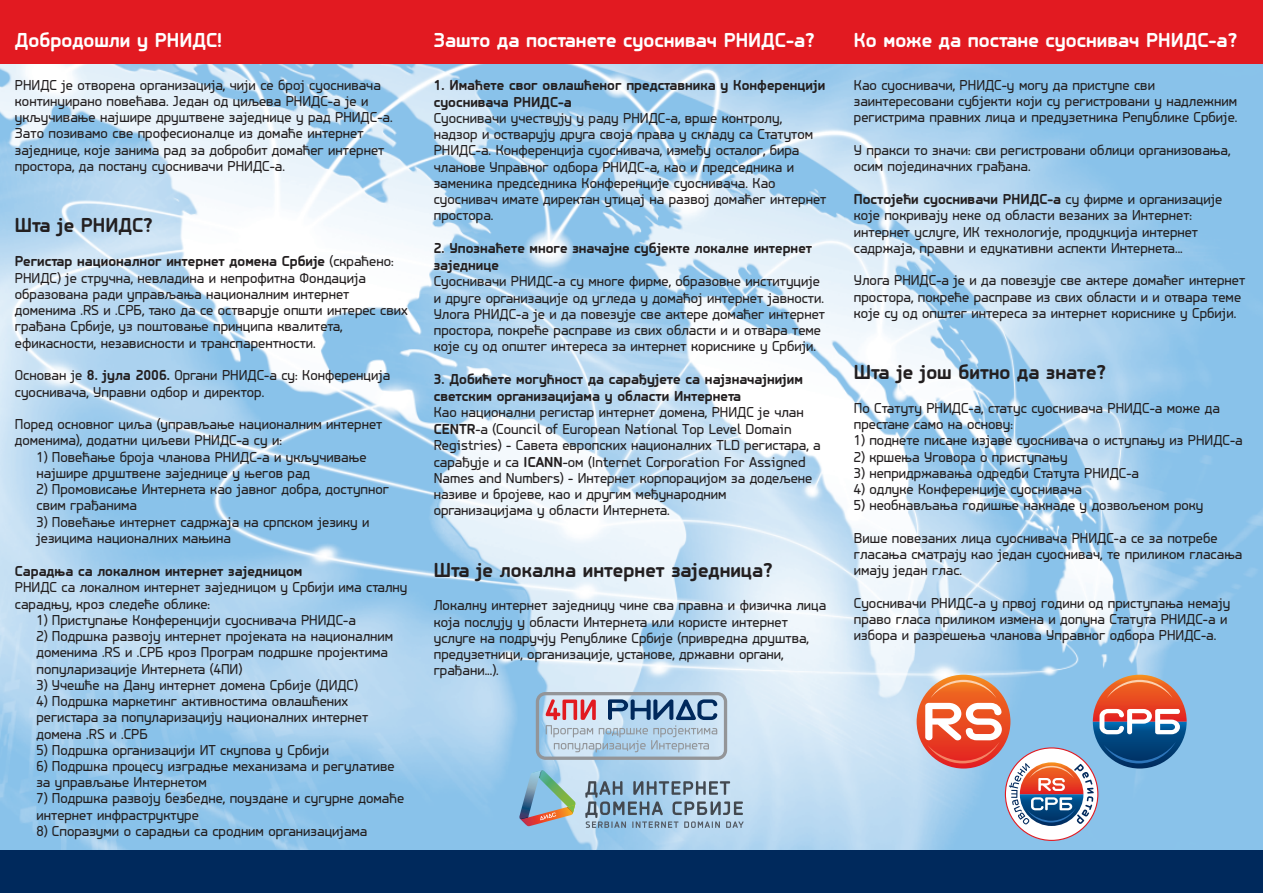
<style>
.page{position:relative;width:1263px;height:893px;background:#fff}
.page>*{position:absolute;margin:0;border:0;box-sizing:border-box;transform-origin:0 0}
.t1{font:700 21px "PF Isotext Pro";color:#fff}
.t2{font:700 21px "PF Isotext Pro";color:#231f20}
.t3{font:15px/16.2px "PF Isotext Pro";color:#231f20}
.t4{font:700 15px/16.5px "PF Isotext Pro";color:#231f20}
.s1{font-weight:700}
</style>
<div class="page">
<img style="left:0;top:64px;width:1263px;height:786px">
<div style="left:842px;top:0;width:421px;height:64px;background:#e21a21"></div>
<div style="left:842px;top:850px;width:421px;height:43px;background:#00295c"></div>
<div style="left:419px;top:0;width:425px;height:64px;background:#e21a21"></div>
<div style="left:0;top:0;width:421px;height:64px;background:#e21a21"></div>
<div style="left:0;top:850px;width:421px;height:43px;background:#00295c"></div>
<div style="left:419px;top:850px;width:425px;height:43px;background:#00295c"></div>
<svg style="left:916px;top:675px;width:94px;height:93px"></svg>
<svg style="left:585px;top:781px;width:158px;height:47px;background:#92adc2"></svg>
<svg style="left:519px;top:770px;width:57px;height:56px;background:#98b0b8"></svg>
<svg style="left:536px;top:692px;width:191px;height:68px;background:#abbacd"></svg>
<svg style="left:925px;top:675px;width:262px;height:166px;background:#a3a4b6"></svg>
<h1 class="t1" style="left:15px;top:31px;width:209px">Добродошли у РНИДС!</h1>
<p class="t3" style="left:15px;top:78px;width:379px">РНИДС је отворена организација, чији се број суоснивача континуирано повећава. Један од циљева РНИДС-а је и укључивање најшире друштвене заједнице у рад РНИДС-а.<br>Зато позивамо све професионалце из домаће интернет заједнице, које занима рад за добробит домаћег интернет простора, да постану суоснивачи РНИДС-а.</p>
<h1 class="t2" style="left:15px;top:216px;width:140px">Шта је РНИДС?</h1>
<p class="t3" style="left:15px;top:254px;width:394px"><span class="s1">Регистар националног интернет домена Србије</span> (скраћено:<br>РНИДС) је стручна, невладина и непрофитна Фондација образована ради управљања националним интернет доменима .RS и .СРБ, тако да се остварује општи интерес свих грађана Србије, уз поштовање принципа квалитета, ефикасности, независности и транспарентности.</p>
<p class="t3" style="left:15px;top:368px;width:377px">Основан је <span class="s1">8. јула 2006.</span> Органи РНИДС-а су: Конференција суоснивача, Управни одбор и директор.</p>
<p class="t3" style="left:15px;top:417px;width:369px">Поред основног циља (управљање националним интернет доменима), додатни циљеви РНИДС-а су и:</p>
<p class="t3" style="left:36px;top:450px;width:332px">1) Повећање броја чланова РНИДС-а и укључивање најшире друштвене заједнице у његов рад</p>
<p class="t3" style="left:36px;top:482px;width:354px">2) Промовисање Интернета као јавног добра, доступног свим грађанима</p>
<p class="t3" style="left:36px;top:515px;width:335px">3) Повећање интернет садржаја на српском језику и језицима националних мањина</p>
<p class="t4" style="left:15px;top:564px;width:289px">Сарадња са локалном интернет заједницом</p>
<p class="t3" style="left:15px;top:580px;width:394px">РНИДС са локалном интернет заједницом у Србији има сталну сарадњу, кроз следеће облике:</p>
<p class="t3" style="left:36px;top:613px;width:321px">1) Приступање Конференцији суоснивача РНИДС-а</p>
<p class="t3" style="left:36px;top:629px;width:358px">2) Подршка развоју интернет пројеката на националним доменима .RS и .СРБ кроз Програм подршке пројектима популаризације Интернета (4ПИ)</p>
<p class="t3" style="left:36px;top:678px;width:323px">3) Учешће на Дану интернет домена Србије (ДИДС)</p>
<p class="t3" style="left:36px;top:694px;width:333px">4) Подршка маркетинг активностима овлашћених регистара за популаризацију националних интернет домена .RS и .СРБ</p>
<p class="t3" style="left:36px;top:743px;width:294px">5) Подршка организацији ИТ скупова у Србији</p>
<p class="t3" style="left:36px;top:759px;width:360px">6) Подршка процесу изградње механизама и регулативе за управљање Интернетом</p>
<p class="t3" style="left:36px;top:792px;width:369px">7) Подршка развоју безбедне, поуздане и сугурне домаће интернет инфраструктуре</p>
<p class="t3" style="left:36px;top:824px;width:332px">8) Споразуми о сарадњи са сродним организацијама</p>
<h1 class="t1" style="left:434px;top:31px;width:383px">Зашто да постанете суоснивач РНИДС-а?</h1>
<p class="t4" style="left:434px;top:78px;width:393px">1. Имаћете свог овлашћеног представника у Конференцији суоснивача РНИДС-а</p>
<p class="t3" style="left:434px;top:111px;width:394px">Суоснивачи учествују у раду РНИДС-а, врше контролу, надзор и остварују друга своја права у складу са Статутом РНИДС-а. Конференција суоснивача, између осталог, бира чланове Управног одбора РНИДС-а, као и председника и заменика председника Конференције суоснивача. Као суоснивач имате директан утицај на развој домаћег интернет простора.</p>
<p class="t4" style="left:434px;top:241px;width:380px">2. Упознаћете многе значајне субјекте локалне интернет заједнице</p>
<p class="t3" style="left:434px;top:274px;width:393px">Суоснивачи РНИДС-а су многе фирме, образовне институције и друге организације од угледа у домаћој интернет јавности.<br>Улога РНИДС-а је и да повезује све актере домаћег интернет простора, покреће расправе из свих области и и отвара теме које су од општег интереса за интернет кориснике у Србији.</p>
<p class="t4" style="left:434px;top:372px;width:371px">3. Добићете могућност да сарађујете са најзначајнијим светским организацијама у области Интернета</p>
<p class="t3" style="left:434px;top:405px;width:388px">Као национални регистар интернет домена, РНИДС је члан <span class="s1">CENTR</span>-а (Council of European National Top Level Domain Registries) - Савета европских националних TLD регистара, а сарађује и са <span class="s1">ICANN</span>-ом (Internet Corporation For Assigned Names and Numbers) - Интернет корпорацијом за додељене називе и бројеве, као и другим међународним организацијама у области Интернета.</p>
<h1 class="t2" style="left:434px;top:561px;width:341px">Шта је локална интернет заједница?</h1>
<p class="t3" style="left:434px;top:599px;width:394px">Локалну интернет заједницу чине сва правна и физичка лица која послују у области Интернета или користе интернет услуге на подручју Републике Србије (привредна друштва, предузетници, организације, установе, државни органи, грађани...).</p>
<h1 class="t1" style="left:854px;top:31px;width:385px">Ко може да постане суоснивач РНИДС-а?</h1>
<p class="t3" style="left:854px;top:78px;width:385px">Као суоснивачи, РНИДС-у могу да приступе сви заинтересовани субјекти који су регистровани у надлежним регистрима правних лица и предузетника Републике Србије.</p>
<p class="t3" style="left:854px;top:143px;width:378px">У пракси то значи: сви регистровани облици организовања, осим појединачних грађана.</p>
<p class="t3" style="left:854px;top:192px;width:370px"><span class="s1">Постојећи суоснивачи РНИДС-а</span> су фирме и организације које покривају неке од области везаних за Интернет: интернет услуге, ИК технологије, продукција интернет садржаја, правни и едукативни аспекти Интернета...</p>
<p class="t3" style="left:854px;top:273px;width:393px">Улога РНИДС-а је и да повезује све актере домаћег интернет простора, покреће расправе из свих области и и отвара теме које су од општег интереса за интернет кориснике у Србији.</p>
<h1 class="t2" style="left:854px;top:363px;width:254px">Шта је још битно да знате?</h1>
<p class="t3" style="left:854px;top:401px;width:367px">По Статуту РНИДС-а, статус суоснивача РНИДС-а може да престане само на основу:</p>
<p class="t3" style="left:854px;top:434px;width:390px">1) поднете писане изјаве суоснивача о иступању из РНИДС-а</p>
<p class="t3" style="left:854px;top:450px;width:215px">2) кршења Уговора о приступању</p>
<p class="t3" style="left:854px;top:466px;width:287px">3) непридржавања одредби Статута РНИДС-а</p>
<p class="t3" style="left:854px;top:482px;width:230px">4) одлуке Конференције суоснивача</p>
<p class="t3" style="left:854px;top:490px;width:365px;line-height:32.5px">5) необнављања годишње накнаде у дозвољеном року<br>Више повезаних лица суоснивача РНИДС-а се за потребе</p>
<p class="t3" style="left:854px;top:547px;width:390px">гласања сматрају као један суоснивач, те приликом гласања имају један глас.</p>
<p class="t3" style="left:854px;top:596px;width:378px">Суоснивачи РНИДС-а у првој години од приступања немају право гласа приликом измена и допуна Статута РНИДС-а и избора и разрешења чланова Управног одбора РНИДС-а.</p>
</div>
